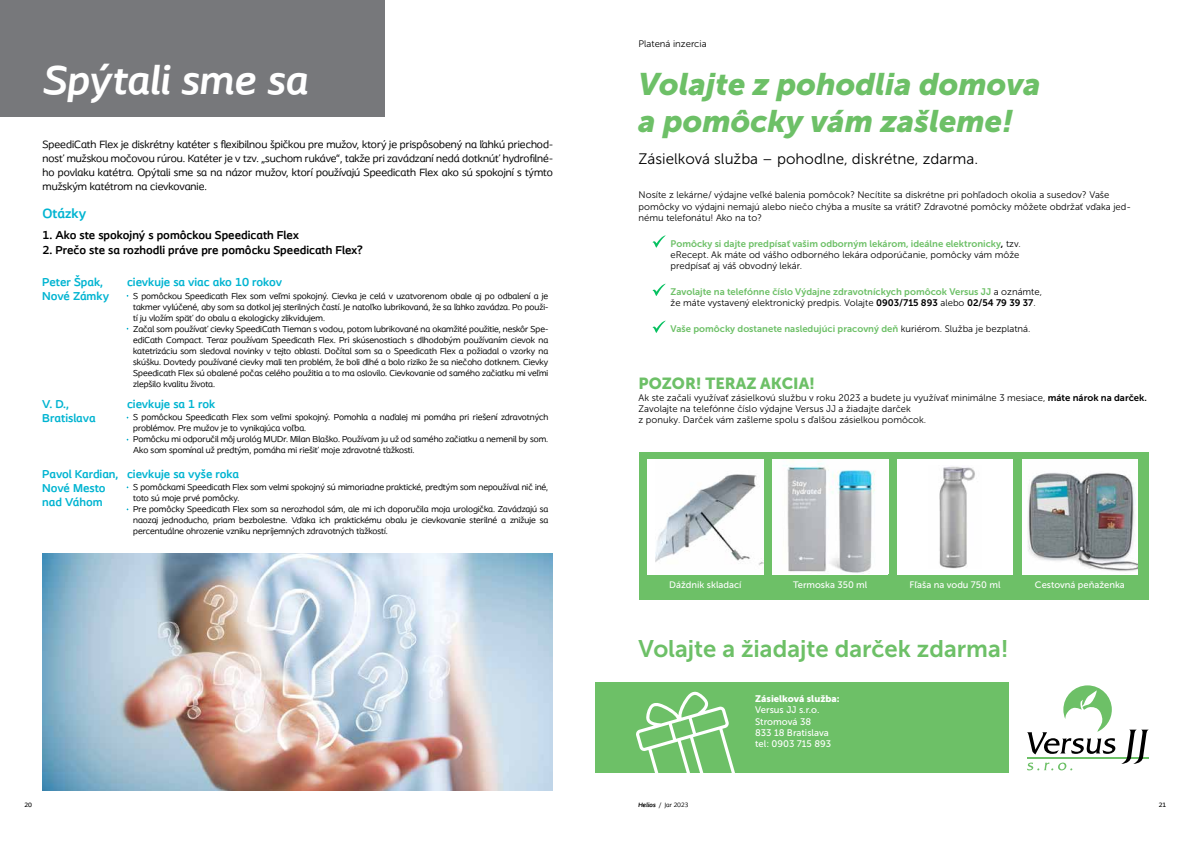
<style>
.page{position:relative;width:1191px;height:842px;background:#fff}
.page>*{position:absolute;margin:0;border:0;box-sizing:border-box;transform-origin:0 0}
.t1{font:italic 700 42px "Coloplast";color:#fff}
.t2{font:italic 31px/37.2px "Museo Sans 900";color:#6dc067}
.t3{font:23.9px "Museo Sans 700";color:#6dc067}
.t4{font:16px "Museo Sans 900";color:#6dc067}
.t5{font:15.2px "Museo Sans 300";color:#000}
.t6{font:700 14px "Coloplast";color:#00b4d1}
.t7{font:700 12px/14px "Coloplast";color:#00b4d1}
.t8{font:700 12px "Coloplast";color:#000}
.t9{font:11px/14px "Coloplast";color:#000;text-align:justify}
.t10{font:9.5px/11.4px "Museo Sans 300";color:#000}
.t11{font:9.5px "Museo Sans 700";color:#6dc067}
.t12{font:9.5px/11.4px "Museo Sans 500";color:#fff}
.t13{font:9.5px "Museo Sans 900";color:#fff}
.t14{font:9.4px "Museo Sans 500";color:#fff}
.t15{font:9px/11px "Coloplast";color:#000}
.t16{font:6.5px "Coloplast";color:#000}
.t17{font:500 6.5px "Coloplast";color:#000}
.s1{color:#000}
.s2{font-family:"Museo Sans 300";color:#000}
.s3{font-family:"Museo Sans 700"}
.s4{font-weight:700;font-style:italic}
</style>
<div class="page">
<div style="left:0;top:0;width:385px;height:116px;background:#77787b"></div>
<div style="left:595px;top:683px;width:413px;height:90px;background:#6dc067"></div>
<div style="left:638px;top:452px;width:510px;height:148px;background:#6dc067"></div>
<svg style="left:652px;top:235px;width:13px;height:13px"></svg>
<svg style="left:652px;top:284px;width:13px;height:12px"></svg>
<svg style="left:652px;top:321px;width:13px;height:12px"></svg>
<div style="left:647px;top:459px;width:116px;height:116px;background:#fff"></div>
<img style="left:656px;top:474px;width:107px;height:91px">
<div style="left:772px;top:459px;width:116px;height:116px;background:#fff"></div>
<img style="left:783px;top:460px;width:92px;height:113px">
<div style="left:1022px;top:459px;width:115px;height:116px;background:#fff"></div>
<img style="left:1027px;top:472px;width:110px;height:99px">
<div style="left:897px;top:459px;width:116px;height:116px;background:#fff"></div>
<img style="left:939px;top:466px;width:36px;height:103px">
<svg style="left:636px;top:691px;width:99px;height:82px"></svg>
<hr style="left:1026px;top:757px;width:122px;height:2px;background:#6dc067">
<svg style="left:1027px;top:685px;width:121px;height:85px"></svg>
<img style="left:43px;top:553px;width:510px;height:237px">
<h1 class="t1" style="left:43px;top:55px;width:266px">Spýtali sme sa</h1>
<p class="t9" style="left:43px;top:137px;width:512px">SpeediCath Flex je diskrétny katéter s flexibilnou špičkou pre mužov, ktorý je prispôsobený na ľahkú priechod&shy;nosť mužskou močovou rúrou. Katéter je v tzv. „suchom rukáve“, takže pri zavádzaní nedá dotknúť hydrofi lné&shy;ho povlaku katétra. Opýtali sme sa na názor mužov, ktorí používajú Speedicath Flex ako sú spokojní s týmto mužským katétrom na cievkovanie.</p>
<h3 class="t8" style="left:43px;top:228px;width:258px">1. Ako ste spokojný s pomôckou Speedicath Flex</h3>
<h3 class="t8" style="left:43px;top:243px;width:322px">2. Prečo ste sa rozhodli práve pre pomôcku Speedicath Flex?</h3>
<h3 class="t6" style="left:43px;top:205px;width:45px">Otázky</h3>
<h3 class="t7" style="left:42px;top:275px;width:68px">Peter Špak,<br>Nové Zámky</h3>
<h3 class="t7" style="left:127px;top:275px;width:157px">cievkuje sa viac ako 10 rokov</h3>
<p class="t15" style="left:133px;top:290px;width:417px">S pomôckou Speedicath Flex som veľmi spokojný. Cievka je celá v uzatvorenom obale aj po odbalení a je takmer vylúčené, aby som sa dotkol jej sterilných častí. Je natoľko lubrikovaná, že sa ľahko zavádza. Po použi&shy;tí ju vložím späť do obalu a ekologicky zlikvidujem.<br>Začal som používať cievky SpeediCath Tieman s vodou, potom lubrikované na okamžité použitie, neskôr Spe&shy;ediCath Compact. Teraz používam Speedicath Flex. Pri skúsenostiach s dlhodobým používaním cievok na katetrizáciu som sledoval novinky v tejto oblasti. Dočítal som sa o Speedicath Flex a požiadal o vzorky na skúšku. Dovtedy používané cievky mali ten problém, že boli dlhé a bolo riziko že sa niečoho dotknem. Cievky Speedicath Flex sú obalené počas celého použitia a to ma oslovilo. Cievkovanie od samého začiatku mi veľmi zlepšilo kvalitu života.</p>
<h3 class="t7" style="left:42px;top:397px;width:28px">V. D.,</h3>
<h3 class="t7" style="left:127px;top:397px;width:90px">cievkuje sa 1 rok</h3>
<h3 class="t7" style="left:42px;top:411px;width:55px">Bratislava</h3>
<p class="t15" style="left:133px;top:411px;width:417px">S pomôckou Speedicath Flex som veľmi spokojný. Pomohla a naďalej mi pomáha pri riešení zdravotných problémov. Pre mužov je to vynikajúca voľba.<br>Pomôcku mi odporučil môj urológ MUDr. Milan Blaško. Používam ju už od samého začiatku a nemenil by som.<br>Ako som spomínal už predtým, pomáha mi riešiť moje zdravotné ťažkosti.</p>
<h3 class="t7" style="left:42px;top:467px;width:198px">Pavol Kardian, cievkuje sa vyše roka<br>Nové Mesto<br>nad Váhom</h3>
<p class="t15" style="left:133px;top:481px;width:417px">S pomôckami Speedicath Flex som velmi spokojný sú mimoriadne praktické, predtým som nepoužíval nič iné, toto sú moje prvé pomôcky.<br>Pre pomôcky Speedicath Flex som sa nerozhodol sám, ale mi ich doporučila moja urologička. Zavádzajú sa naozaj jednoducho, priam bezbolestne. Vďaka ich praktickému obalu je cievkovanie sterilné a znižuje sa percentuálne ohrozenie vzniku nepríjemných zdravotných ťažkostí.</p>
<p class="t10" style="left:638px;top:38px;width:70px">Platená inzercia</p>
<h2 class="t2" style="left:638px;top:65px;width:404px">Volajte z pohodlia domova a pomôcky vám zašleme!</h2>
<h3 class="t5" style="left:638px;top:150px;width:341px">Zásielková služba – pohodlne, diskrétne, zdarma.</h3>
<p class="t10" style="left:638px;top:189px;width:494px">Nosíte z lekárne/ výdajne veľké balenia pomôcok? Necítite sa diskrétne pri pohľadoch okolia a susedov? Vaše pomôcky vo výdajni nemajú alebo niečo chýba a musíte sa vrátiť? Zdravotné pomôcky môžete obdržať vďaka jed&shy;nému telefonátu! Ako na to?</p>
<p class="t11" style="left:670px;top:238px;width:352px">Pomôcky si dajte predpísať vašim odborným lekárom, ideálne elektronicky<span class="s1">,</span> <span class="s2">tzv.</span></p>
<p class="t10" style="left:670px;top:249px;width:350px">eRecept. Ak máte od vášho odborného lekára odporúčanie, pomôcky vám môže predpísať aj váš obvodný lekár.</p>
<p class="t11" style="left:670px;top:286px;width:373px">Zavolajte na telefónne číslo Výdajne zdravotníckych pomôcok Versus JJ <span class="s2">a oznámte,</span></p>
<p class="t10" style="left:670px;top:297px;width:367px">že máte vystavený elektronický predpis. Volajte <span class="s3">0903/715 893</span> alebo <span class="s3">02/54 79 39 37</span>.</p>
<p class="t11" style="left:670px;top:323px;width:361px">Vaše pomôcky dostanete nasledujúci pracovný deň <span class="s2">kuriérom. Služba je bezplatná.</span></p>
<h3 class="t4" style="left:638px;top:374px;width:178px">POZOR! TERAZ AKCIA!</h3>
<p class="t10" style="left:638px;top:392px;width:510px">Ak ste začali využívať zásielkovú službu v roku 2023 a budete ju využívať minimálne 3 mesiace, <span class="s3">máte nárok na darček.<br></span>Zavolajte na telefónne číslo výdajne Versus JJ a žiadajte darček<br>z ponuky. Darček vám zašleme spolu s ďalšou zásielkou pomôcok.</p>
<p class="t14" style="left:669px;top:580px;width:74px">Dáždnik skladací</p>
<p class="t14" style="left:793px;top:580px;width:76px">Termoska 350 ml</p>
<p class="t14" style="left:909px;top:580px;width:92px">Fľaša na vodu 750 ml</p>
<p class="t14" style="left:1035px;top:580px;width:91px">Cestovná peňaženka</p>
<h3 class="t3" style="left:638px;top:635px;width:372px">Volajte a žiadajte darček zdarma!</h3>
<p class="t13" style="left:755px;top:693px;width:86px">Zásielková služba:</p>
<p class="t12" style="left:755px;top:704px;width:78px">Versus JJ s.r.o.<br>Stromová 38<br>833 18 Bratislava tel: 0903 715 893</p>
<p class="t17" style="left:25px;top:801px;width:9px">20</p>
<p class="t16" style="left:638px;top:801px;width:52px"><span class="s4">Helios</span> / Jar 2023</p>
<p class="t17" style="left:1158px;top:801px;width:9px">21</p>
</div>
